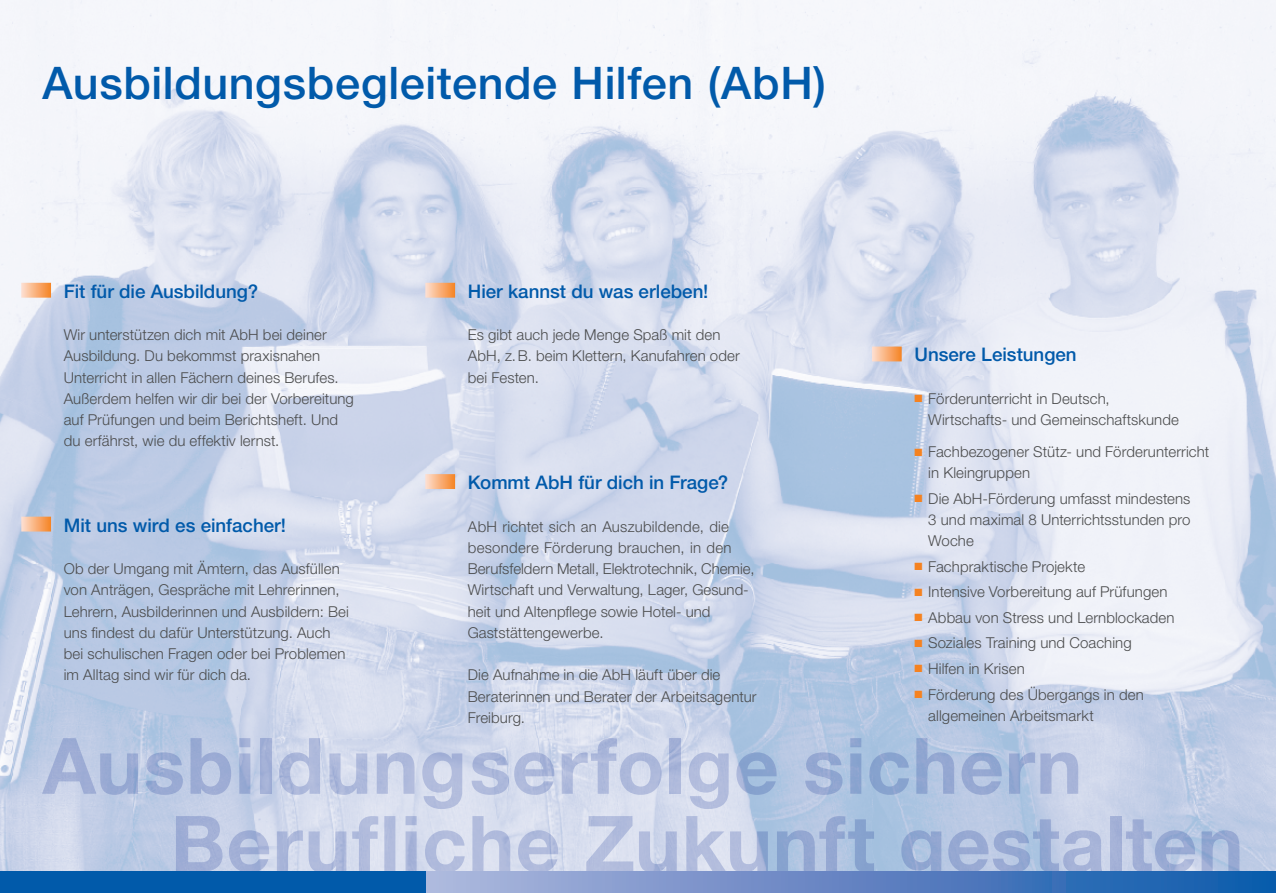
<style>
.page{position:relative;width:1276px;height:893px;background:#fff}
.page>*{position:absolute;margin:0;border:0;box-sizing:border-box;transform-origin:0 0}
.t1{font:700 78px/78px "Helvetica Neue";letter-spacing:.01em;color:#aebade}
.t2{font:500 45px "Helvetica Neue";letter-spacing:.015em;color:#015aaa}
.t3{font:500 18.75px "Helvetica Neue";color:#015aaa}
.t4{font:300 15px/21.3px "Helvetica Neue";letter-spacing:.005em;color:#4b4c4d}
.s1{color:#f58220}
</style>
<div class="page">
<img style="left:0;top:0;width:1276px;height:872px">
<svg style="left:21px;top:283px;width:30px;height:15px"></svg>
<svg style="left:21px;top:517px;width:30px;height:14px"></svg>
<svg style="left:425px;top:283px;width:30px;height:15px"></svg>
<svg style="left:425px;top:474px;width:30px;height:15px"></svg>
<div style="left:425px;top:872px;width:851px;height:21px;background:linear-gradient(to right,#b3b5dc,#0c56aa)"></div>
<div style="left:0;top:872px;width:425px;height:21px;background:#015aaa"></div>
<svg style="left:872px;top:347px;width:29px;height:14px"></svg>
<h2 class="t2" style="left:43px;top:56px;width:785px">Ausbildungsbegleitende Hilfen (AbH)</h2>
<p class="t3" style="left:64px;top:280px;width:196px">Fit für die Ausbildung?</p>
<p class="t4" style="left:64px;top:324px;width:292px">Wir unterstützen dich mit AbH bei deiner Ausbildung. Du bekommst praxisnahen Unterricht in allen Fächern deines Berufes.<br>Außerdem helfen wir dir bei der Vorbereitung auf Prüfungen und beim Berichtsheft. Und du erfährst, wie du effektiv lernst.</p>
<p class="t3" style="left:64px;top:514px;width:224px">Mit uns wird es einfacher!</p>
<p class="t4" style="left:64px;top:558px;width:286px">Ob der Umgang mit Ämtern, das Ausfüllen von Anträgen, Gespräche mit Lehrerinnen, Lehrern, Ausbilderinnen und Ausbildern: Bei uns findest du dafür Unterstützung. Auch bei schulischen Fragen oder bei Problemen im Alltag sind wir für dich da.</p>
<p class="t3" style="left:468px;top:280px;width:242px">Hier kannst du was erleben!</p>
<p class="t4" style="left:468px;top:324px;width:273px">Es gibt auch jede Menge Spaß mit den<br>AbH, z.B. beim Klettern, Kanufahren oder bei Festen.</p>
<p class="t3" style="left:468px;top:471px;width:262px">Kommt AbH für dich in Frage?</p>
<p class="t4" style="left:468px;top:515px;width:288px">AbH richtet sich an Auszubildende, die besondere Förderung brauchen, in den Berufsfeldern Metall, Elektrotechnik, Chemie, Wirtschaft und Verwaltung, Lager, Gesund&shy;heit und Altenpflege sowie Hotel- und Gaststättengewerbe.</p>
<p class="t4" style="left:468px;top:664px;width:290px">Die Aufnahme in die AbH läuft über die<br>Beraterinnen und Berater der Arbeitsagentur<br>Freiburg.</p>
<p class="t3" style="left:914px;top:344px;width:164px">Unsere Leistungen</p>
<p class="t4" style="left:928px;top:388px;width:252px;text-indent:-14px"><span class="s1">■</span> Förderunterricht in Deutsch,<br>Wirtschafts- und Gemeinschaftskunde</p>
<p class="t4" style="left:928px;top:441px;width:283px;text-indent:-14px"><span class="s1">■</span> Fachbezogener Stütz- und Förderunterricht in Kleingruppen</p>
<p class="t4" style="left:928px;top:488px;width:264px;text-align:justify;text-indent:-14px"><span class="s1">■</span> Die AbH-Förderung umfasst mindestens 3 und maximal 8 Unterrichtsstunden pro Woche</p>
<p class="t4" style="left:914px;top:556px;width:172px"><span class="s1">■</span> Fachpraktische Projekte</p>
<p class="t4" style="left:914px;top:581px;width:254px"><span class="s1">■</span> Intensive Vorbereitung auf Prüfungen</p>
<p class="t4" style="left:914px;top:607px;width:261px"><span class="s1">■</span> Abbau von Stress und Lernblockaden</p>
<p class="t4" style="left:914px;top:632px;width:219px"><span class="s1">■</span> Soziales Training und Coaching</p>
<p class="t4" style="left:914px;top:658px;width:112px"><span class="s1">■</span> Hilfen in Krisen</p>
<p class="t4" style="left:928px;top:683px;width:217px;text-indent:-14px"><span class="s1">■</span> Förderung des Übergangs in den allgemeinen Arbeitsmarkt</p>
<h1 class="t1" style="left:171px;top:725px;width:1074px;text-indent:-128px">Ausbildungserfolge sichern<br>Berufliche Zukunft gestalten</h1>
</div>
